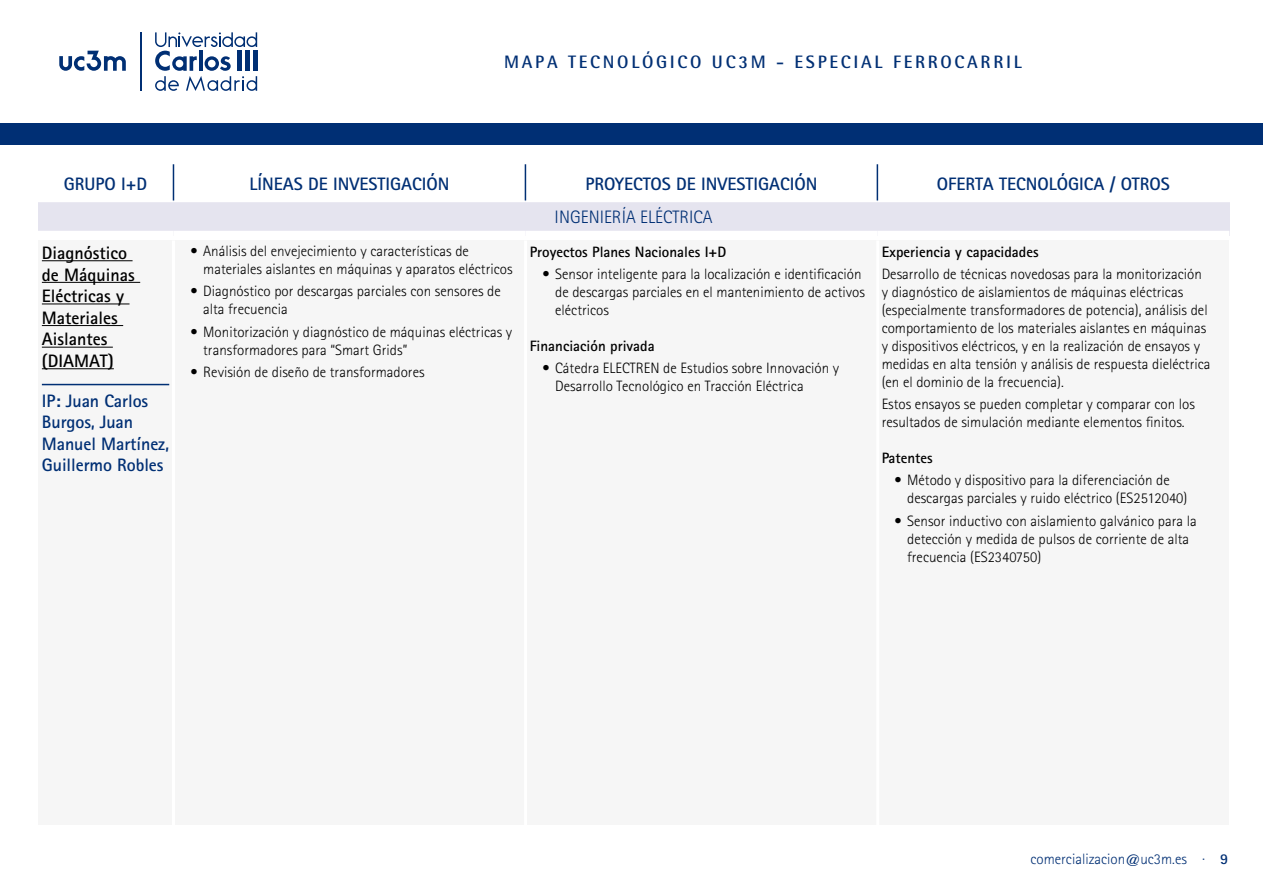
<style>
.page{position:relative;width:1263px;height:893px;background:#fff}
.page>*{position:absolute;margin:0;border:0;box-sizing:border-box;transform-origin:0 0}
.t1{font:700 18px/21.6px "Rotis Sans Serif";color:#002f74}
.t2{font:700 18px/21.6px "Rotis Sans Serif";color:#000}
.t3{font:700 18px "Rotis Semi Sans";color:#002f74}
.t4{font:300 18px "Rotis Sans Serif";color:#002f74}
.t5{font:300 15px/18px "Rotis Sans Serif";color:#000}
.t6{font:700 15px "Rotis Sans Serif";color:#000}
.t7{font:300 15px "Rotis Sans Serif";color:#002f74}
.s1{font-weight:700}
</style>
<div class="page">
<hr style="left:140px;top:32px;width:1px;height:59px;background:#002f74">
<svg style="left:59px;top:51px;width:67px;height:20px"></svg>
<svg style="left:155px;top:32px;width:102px;height:59px"></svg>
<div style="left:0;top:123px;width:1263px;height:22px;background:#002f74"></div>
<svg style="left:172px;top:164px;width:707px;height:37px"></svg>
<div style="left:38px;top:201px;width:1191px;height:34px;background:#e5e4ef"></div>
<hr style="left:173px;top:164px;width:1px;height:37px;background:#002f74">
<hr style="left:525px;top:164px;width:1px;height:37px;background:#002f74">
<hr style="left:877px;top:164px;width:1px;height:37px;background:#002f74">
<hr style="left:37px;top:201px;width:136px;height:1px;background:#fff">
<hr style="left:173px;top:201px;width:352px;height:1px;background:#fff">
<hr style="left:525px;top:201px;width:352px;height:1px;background:#fff">
<hr style="left:877px;top:201px;width:353px;height:1px;background:#fff">
<div style="left:38px;top:231px;width:135px;height:9px;background:#fff"></div>
<div style="left:173px;top:231px;width:352px;height:9px;background:#fff"></div>
<div style="left:525px;top:231px;width:352px;height:9px;background:#fff"></div>
<div style="left:877px;top:231px;width:352px;height:9px;background:#fff"></div>
<div style="left:173px;top:240px;width:352px;height:585px;background:#f6f6f6"></div>
<div style="left:525px;top:240px;width:352px;height:585px;background:#f6f6f6"></div>
<div style="left:877px;top:240px;width:352px;height:585px;background:#f6f6f6"></div>
<div style="left:38px;top:240px;width:135px;height:585px;background:#f6f6f6"></div>
<hr style="left:42px;top:260px;width:91px;height:1px;background:#000">
<hr style="left:42px;top:282px;width:98px;height:1px;background:#000">
<hr style="left:42px;top:303px;width:88px;height:1px;background:#000">
<hr style="left:42px;top:325px;width:81px;height:1px;background:#000">
<hr style="left:42px;top:347px;width:71px;height:1px;background:#000">
<hr style="left:42px;top:368px;width:72px;height:1px;background:#000">
<hr style="left:42px;top:384px;width:127px;height:1px;background:#002f74">
<hr style="left:172px;top:240px;width:3px;height:585px;background:#fff">
<hr style="left:524px;top:240px;width:3px;height:585px;background:#fff">
<hr style="left:876px;top:240px;width:3px;height:585px;background:#fff">
<p class="t3" style="left:504px;top:51px;width:14px">MAPA</p>
<p class="t3" style="left:568px;top:51px;width:14px">TECNOLÓGICO</p>
<p class="t3" style="left:712px;top:51px;width:95px">UC 3M - ESPECIAL</p>
<p class="t3" style="left:893px;top:51px;width:13px">FERROCARRIL</p>
<p class="t1" style="left:64px;top:172px;width:85px">GRUPO I+D</p>
<p class="t1" style="left:249px;top:172px;width:201px">LÍNEAS DE INVESTIGACIÓN</p>
<p class="t1" style="left:585px;top:172px;width:233px">PROYECTOS DE INVESTIGACIÓN</p>
<p class="t1" style="left:937px;top:172px;width:234px">OFERTA TECNOLÓGICA / OTROS</p>
<p class="t4" style="left:555px;top:207px;width:159px">INGENIERÍA ELÉCTRICA</p>
<p class="t5" style="left:203px;top:242px;width:311px;text-indent:-13px">• Análisis del envejecimiento y características de materiales aislantes en máquinas y aparatos eléctricos</p>
<p class="t5" style="left:203px;top:282px;width:299px;text-indent:-13px">• Diagnóstico por descargas parciales con sensores de alta frecuencia</p>
<p class="t5" style="left:203px;top:323px;width:311px;text-indent:-13px">• Monitorización y diagnóstico de máquinas eléctricas y transformadores para “Smart Grids”</p>
<p class="t5" style="left:190px;top:363px;width:236px">• Revisión de diseño de transformadores</p>
<p class="t2" style="left:42px;top:242px;width:94px">Diagnóstico de Máquinas<br>Eléctricas y<br>Materiales<br>Aislantes (DIAMAT)</p>
<p class="t1" style="left:42px;top:389px;width:129px">IP: Juan Carlos<br>Burgos, Juan<br>Manuel Martínez,<br>Guillermo Robles</p>
<p class="t6" style="left:530px;top:242px;width:198px">Proyectos Planes Nacionales I+D</p>
<p class="t5" style="left:555px;top:265px;width:311px;text-indent:-13px">• Sensor inteligente para la localización e identificación de descargas parciales en el mantenimiento de activos eléctricos</p>
<p class="t6" style="left:530px;top:336px;width:126px">Financiación privada</p>
<p class="t5" style="left:555px;top:359px;width:286px;text-indent:-13px">• Cátedra ELECTREN de Estudios sobre Innovación y<br>Desarrollo Tecnológico en Tracción Eléctrica</p>
<p class="t6" style="left:882px;top:242px;width:158px">Experiencia y capacidades</p>
<p class="t5" style="left:882px;top:265px;width:330px">Desarrollo de técnicas novedosas para la monitorización y diagnóstico de aislamientos de máquinas eléctricas (especialmente transformadores de potencia), análisis del comportamiento de los materiales aislantes en máquinas y dispositivos eléctricos, y en la realización de ensayos y medidas en alta tensión y análisis de respuesta dieléctrica (en el dominio de la frecuencia).</p>
<p class="t5" style="left:882px;top:395px;width:315px">Estos ensayos se pueden completar y comparar con los resultados de simulación mediante elementos finitos.</p>
<p class="t6" style="left:882px;top:448px;width:53px">Patentes</p>
<p class="t5" style="left:907px;top:471px;width:282px;text-indent:-13px">• Método y dispositivo para la diferenciación de descargas parciales y ruido eléctrico (ES2512040)</p>
<p class="t5" style="left:907px;top:511px;width:291px;text-indent:-13px">• Sensor inductivo con aislamiento galvánico para la detección y medida de pulsos de corriente de alta frecuencia (ES2340750)</p>
<p class="t7" style="left:1030px;top:851px;width:199px">comercializacion@uc3m.es · <span class="s1">9</span></p>
</div>
